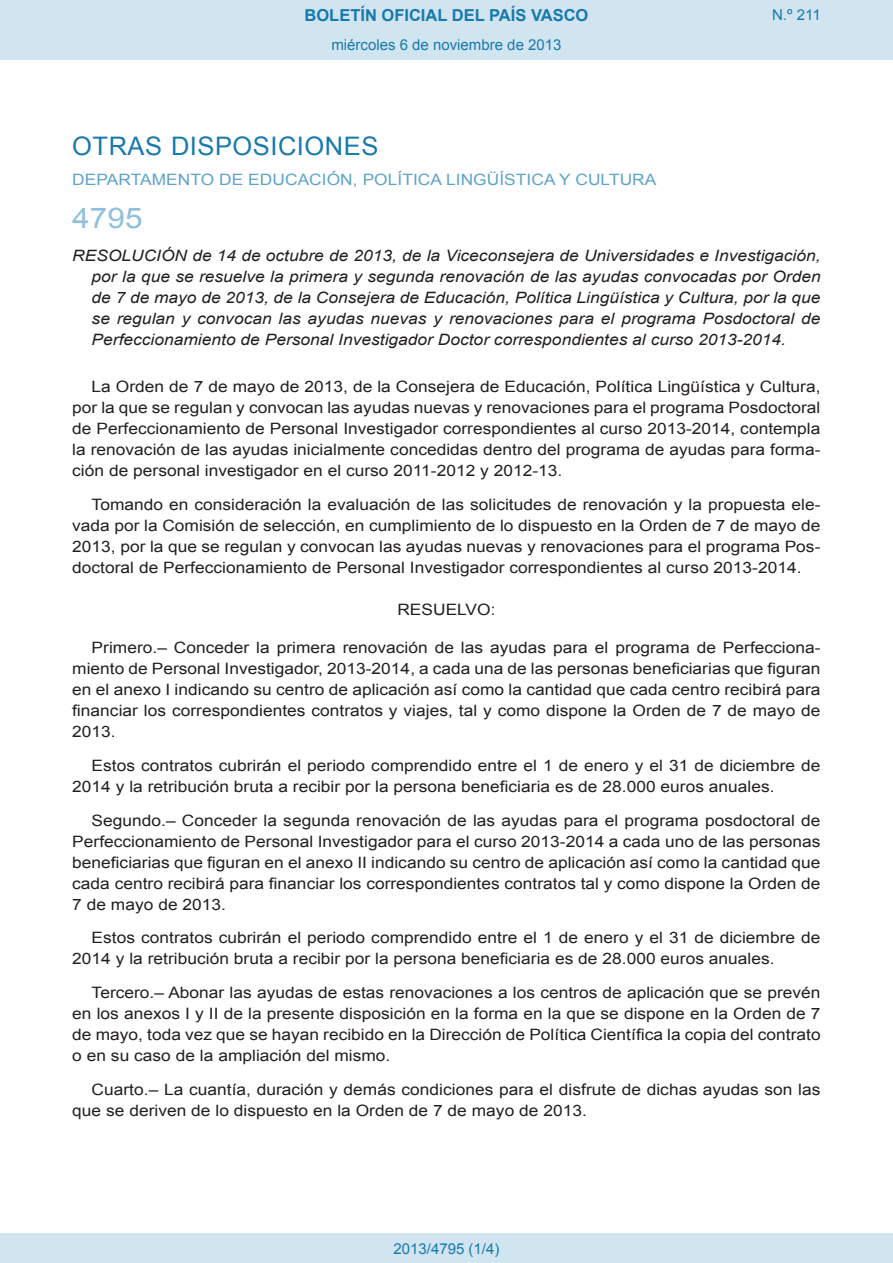
<style>
.page{position:relative;width:893px;height:1263px;background:#fff}
.page>*{position:absolute;margin:0;border:0;box-sizing:border-box;transform-origin:0 0}
.BOPVOrden{font:28.5px "Arial";color:#90c0db;scale:1.11 1}
.BOPVSeccion{font:25.5px "Arial";letter-spacing:.02em;color:#1879ad}
.t1{font:700 16.5px "Arial";color:#1879ad}
.BOPVDetalle{font:15.6px/21px "Arial";color:#231f20;text-align:justify;scale:1.11 1}
.BOPVTitulo{font:italic 15.6px/21px "Arial";color:#231f20;text-align:justify;scale:1.11 1}
.BOPVOrganismo{font:15.6px "Arial";letter-spacing:.005em;color:#5ea4ca;scale:1.11 1}
.BOPVClave{font:15.6px "Arial";color:#231f20;scale:1.11 1}
.Paginacion_Centro{font:15px "Arial";color:#1879ad}
</style>
<div class="page">
<div style="left:0;top:0;width:893px;height:60px;background:#d0e5f0"></div>
<div style="left:0;top:1233px;width:893px;height:30px;background:#d0e5f0"></div>
<p class="t1" style="left:305px;top:4px;width:285px">BOLETÍN OFICIAL DEL PAÍS VASCO</p>
<p class="Paginacion_Centro" style="left:331px;top:35px;width:232px">miércoles 6 de noviembre de 2013</p>
<p class="Paginacion_Centro" style="left:772px;top:5px;width:50px">N.º 211</p>
<p class="BOPVSeccion" style="left:72px;top:129px;width:308px">OTRAS DISPOSICIONES</p>
<p class="BOPVOrganismo" style="left:72px;top:169px;width:528px">DEPARTAMENTO DE EDUCACIÓN, POLÍTICA LINGÜÍSTICA Y CULTURA</p>
<p class="BOPVOrden" style="left:72px;top:199px;width:65px">4795</p>
<p class="BOPVTitulo" style="left:92px;top:246px;width:658px;text-indent:-19px">RESOLUCIÓN de 14 de octubre de 2013, de la Viceconsejera de Universidades e Investigación, por la que se resuelve la primera y segunda renovación de las ayudas convocadas por Orden de 7 de mayo de 2013, de la Consejera de Educación, Política Lingüística y Cultura, por la que se regulan y convocan las ayudas nuevas y renovaciones para el programa Posdoctoral de Perfeccionamiento de Personal Investigador Doctor correspondientes al curso 2013-2014.</p>
<p class="BOPVDetalle" style="left:72px;top:376px;width:676px;text-indent:19px">La Orden de 7 de mayo de 2013, de la Consejera de Educación, Política Lingüística y Cultura, por la que se regulan y convocan las ayudas nuevas y renovaciones para el programa Posdoctoral de Perfeccionamiento de Personal Investigador correspondientes al curso 2013-2014, contempla la renovación de las ayudas inicialmente concedidas dentro del programa de ayudas para forma&shy;ción de personal investigador en el curso 2011-2012 y 2012-13.</p>
<p class="BOPVDetalle" style="left:72px;top:494px;width:676px;text-indent:19px">Tomando en consideración la evaluación de las solicitudes de renovación y la propuesta ele&shy;vada por la Comisión de selección, en cumplimiento de lo dispuesto en la Orden de 7 de mayo de 2013, por la que se regulan y convocan las ayudas nuevas y renovaciones para el programa Pos&shy;doctoral de Perfeccionamiento de Personal Investigador correspondientes al curso 2013-2014.</p>
<p class="BOPVClave" style="left:397px;top:599px;width:90px">RESUELVO:</p>
<p class="BOPVDetalle" style="left:72px;top:637px;width:676px;text-indent:19px">Primero.– Conceder la primera renovación de las ayudas para el programa de Perfecciona&shy;miento de Personal Investigador, 2013-2014, a cada una de las personas beneficiarias que figuran en el anexo I indicando su centro de aplicación así como la cantidad que cada centro recibirá para financiar los correspondientes contratos y viajes, tal y como dispone la Orden de 7 de mayo de 2013.</p>
<p class="BOPVDetalle" style="left:72px;top:755px;width:675px;text-indent:19px">Estos contratos cubrirán el periodo comprendido entre el 1 de enero y el 31 de diciembre de<br>2014 y la retribución bruta a recibir por la persona beneficiaria es de 28.000 euros anuales.</p>
<p class="BOPVDetalle" style="left:72px;top:810px;width:676px;text-indent:19px">Segundo.– Conceder la segunda renovación de las ayudas para el programa posdoctoral de Perfeccionamiento de Personal Investigador para el curso 2013-2014 a cada uno de las personas beneficiarias que figuran en el anexo II indicando su centro de aplicación así como la cantidad que cada centro recibirá para financiar los correspondientes contratos tal y como dispone la Orden de 7 de mayo de 2013.</p>
<p class="BOPVDetalle" style="left:72px;top:927px;width:675px;text-indent:19px">Estos contratos cubrirán el periodo comprendido entre el 1 de enero y el 31 de diciembre de<br>2014 y la retribución bruta a recibir por la persona beneficiaria es de 28.000 euros anuales.</p>
<p class="BOPVDetalle" style="left:72px;top:982px;width:676px;text-indent:19px">Tercero.– Abonar las ayudas de estas renovaciones a los centros de aplicación que se prevén en los anexos I y II de la presente disposición en la forma en la que se dispone en la Orden de 7 de mayo, toda vez que se hayan recibido en la Dirección de Política Científica la copia del contrato o en su caso de la ampliación del mismo.</p>
<p class="BOPVDetalle" style="left:72px;top:1079px;width:676px;text-indent:19px">Cuarto.– La cuantía, duración y demás condiciones para el disfrute de dichas ayudas son las que se deriven de lo dispuesto en la Orden de 7 de mayo de 2013.</p>
<p class="Paginacion_Centro" style="left:393px;top:1238px;width:107px">2013/4795 (1/4)</p>
</div>
